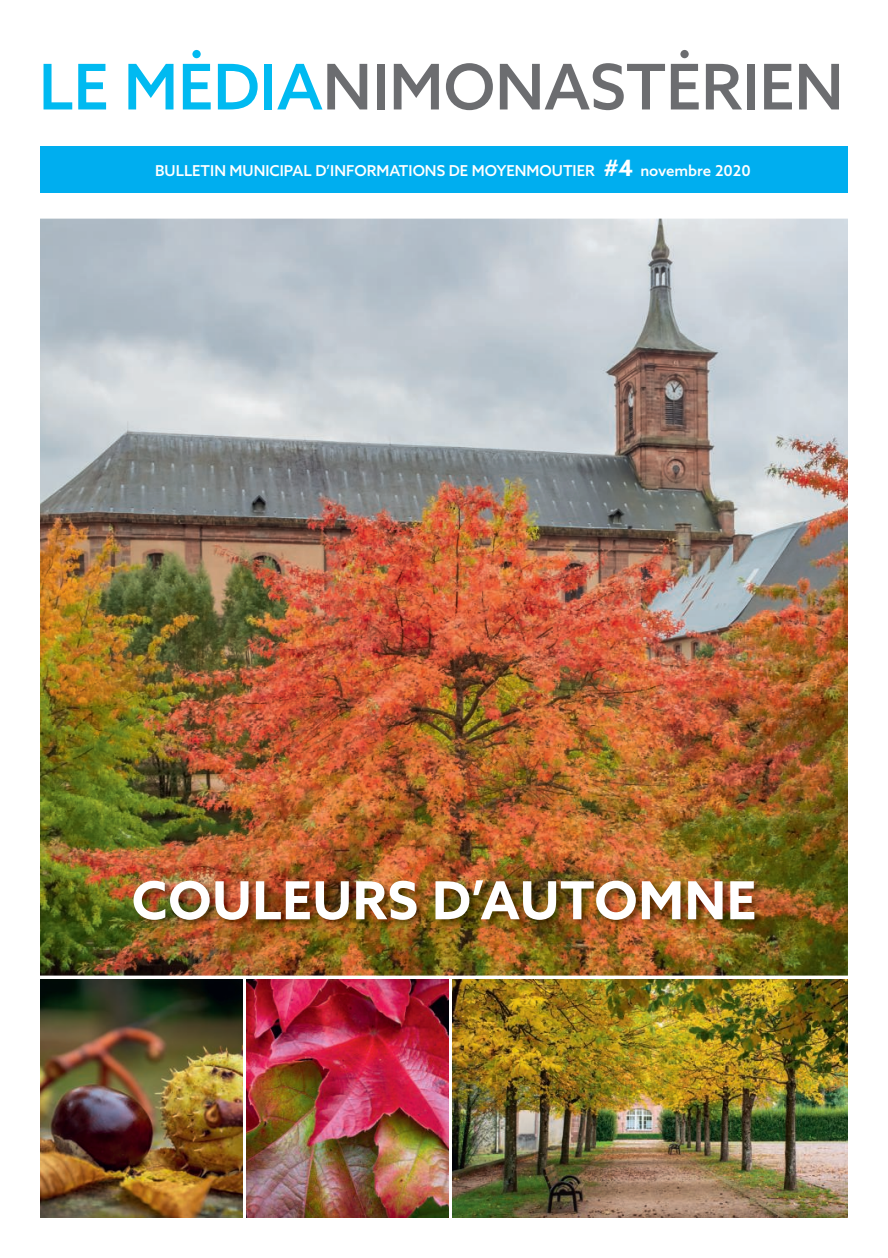
<style>
.page{position:relative;width:888px;height:1258px;background:#fff}
.page>*{position:absolute;margin:0;border:0;box-sizing:border-box;transform-origin:0 0}
.t1{font:500 63px "Azo Sans";color:#6c6d70}
.t2{font:700 52.5px "Azo Sans";letter-spacing:.015em;color:#fff}
.t3{font:500 15px "Azo Sans";color:#fff}
.s1{color:#00baf1}
.s2{font-weight:700;font-size:22.5px}
</style>
<div class="page">
<div style="left:40px;top:146px;width:808px;height:46px;background:#00aeef"></div>
<img style="left:40px;top:219px;width:808px;height:756px">
<img style="left:133px;top:879px;width:630px;height:48px">
<img style="left:40px;top:980px;width:202px;height:238px">
<img style="left:246px;top:980px;width:202px;height:238px">
<img style="left:452px;top:980px;width:396px;height:238px">
<h1 class="t1" style="left:39px;top:45px;width:806px"><span class="s1">LE MĖDIA</span>NIMONASTĖRIEN</h1>
<p class="t3" style="left:155px;top:161px;width:597px">BULLETIN MUNICIPAL D’INFORMATIONS DE MOYENMOUTIER <span class="s2">#4</span> novembre 2020</p>
<h2 class="t2" style="left:132px;top:866px;width:626px">COULEURS D’AUTOMNE</h2>
</div>
